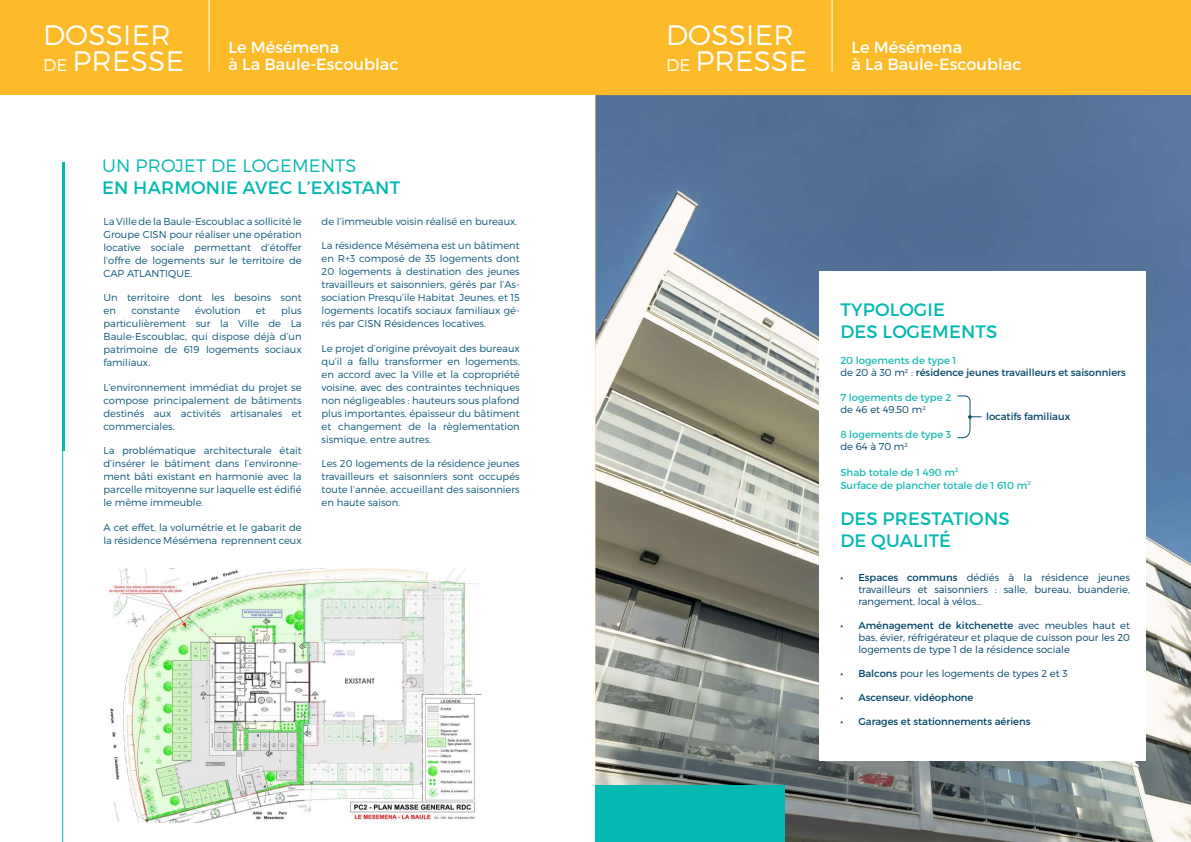
<style>
.page{position:relative;width:1191px;height:842px;background:#fff}
.page>*{position:absolute;margin:0;border:0;box-sizing:border-box;transform-origin:0 0}
.t1{font:300 28.1px/26.1px "Montserrat";letter-spacing:.01em;color:#fff}
.t2{font:18px/22px "Montserrat";letter-spacing:.01em;color:#03b9b1}
.t3{font:300 18px "Montserrat";letter-spacing:.01em;color:#03b9b1}
.t4{font:16.2px/17.3px "Montserrat";color:#fff}
.t5{font:10.1px/13.1px "Montserrat";color:#1abbb4}
.t6{font:300 10px/13px "Montserrat";color:#0b5775;text-align:justify}
.t7{font:300 10px/12px "Montserrat";color:#004566;text-align:justify}
.t8{font:10px "Montserrat";color:#004566}
.s1{font-size:16.9px}
.s2{font-weight:300}
.s3{font-weight:400}
</style>
<div class="page">
<img style="left:595px;top:94px;width:596px;height:748px">
<div style="left:0;top:0;width:1191px;height:94px;background:#fdbb2a"></div>
<hr style="left:209px;top:0;width:1px;height:72px;background:#fff">
<hr style="left:832px;top:0;width:1px;height:72px;background:#fff">
<hr style="left:62px;top:270px;width:1px;height:572px;background:#03b9b1">
<hr style="left:62px;top:162px;width:3px;height:289px;background:#03b9b1">
<div style="left:595px;top:785px;width:190px;height:57px;background:#03b9b1"></div>
<img style="left:108px;top:569px;width:374px;height:253px">
<svg style="left:819px;top:271px;width:326px;height:489px"></svg>
<svg style="left:957px;top:395px;width:24px;height:43px"></svg>
<h1 class="t1" style="left:43px;top:21px;width:142px">DOSSIER<br><span class="s1">DE</span> PRESSE</h1>
<h3 class="t4" style="left:228px;top:38px;width:171px">Le Mésémena<br>à La Baule-Escoublac</h3>
<h2 class="t3" style="left:102px;top:155px;width:256px">UN PROJET DE LOGEMENTS</h2>
<h2 class="t2" style="left:102px;top:177px;width:299px">EN HARMONIE AVEC L’EXISTANT</h2>
<p class="t6" style="left:103px;top:215px;width:200px">La Ville de la Baule-Escoublac a sollicité le Groupe CISN pour réaliser une opération locative sociale permettant d’étoffer l’offre de logements sur le territoire de CAP ATLANTIQUE.</p>
<p class="t6" style="left:103px;top:291px;width:200px">Un territoire dont les besoins sont en</p>
<p class="t6" style="left:131px;top:304px;width:50px">constante</p>
<p class="t6" style="left:195px;top:304px;width:47px">évolution</p>
<p class="t6" style="left:256px;top:304px;width:11px">et</p>
<p class="t6" style="left:103px;top:304px;width:200px;text-indent:178px">plus particulièrement sur la Ville de La Baule-Escoublac, qui dispose déjà d’un patrimoine de 619 logements sociaux familiaux.</p>
<p class="t6" style="left:103px;top:381px;width:200px">L’environnement immédiat du projet se compose principalement de bâtiments destinés aux activités artisanales et commerciales.</p>
<p class="t6" style="left:103px;top:444px;width:200px">La problématique architecturale était d’insérer le bâtiment dans l’environne&shy;ment bâti existant en harmonie avec la parcelle mitoyenne sur laquelle est édifié le même immeuble.</p>
<p class="t6" style="left:103px;top:520px;width:200px">A cet effet, la volumétrie et le gabarit de la résidence Mésémena reprennent ceux</p>
<p class="t6" style="left:321px;top:215px;width:197px">de l’immeuble voisin réalisé en bureaux.</p>
<p class="t6" style="left:321px;top:239px;width:200px">La résidence Mésémena est un bâtiment en R+3 composé de 35 logements dont 20 logements à destination des jeunes travailleurs et saisonniers, gérés par l’As&shy;sociation Presqu’ile Habitat Jeunes, et 15 logements locatifs sociaux familiaux gé&shy;rés par CISN Résidences locatives.</p>
<p class="t6" style="left:321px;top:342px;width:200px">Le projet d’origine prévoyait des bureaux qu’il a fallu transformer en logements, en accord avec la Ville et la copropriété voisine, avec des contraintes techniques non négligeables : hauteurs sous plafond plus importantes, épaisseur du bâtiment et changement de la règlementation sismique, entre autres.</p>
<p class="t6" style="left:321px;top:457px;width:200px">Les 20 logements de la résidence jeunes travailleurs et saisonniers sont occupés toute l’année, accueillant des saisonniers en haute saison.</p>
<h1 class="t1" style="left:666px;top:21px;width:142px">DOSSIER<br><span class="s1">DE</span> PRESSE</h1>
<h3 class="t4" style="left:851px;top:38px;width:171px">Le Mésémena<br>à La Baule-Escoublac</h3>
<h2 class="t2" style="left:840px;top:298px;width:158px">TYPOLOGIE<br>DES LOGEMENTS</h2>
<p class="t5" style="left:840px;top:354px;width:118px">20 logements de type 1</p>
<p class="t8" style="left:840px;top:366px;width:287px"><span class="s2">de 20 à 30 m</span><sup>2</sup> <span class="s2">:</span> résidence jeunes travailleurs et saisonniers</p>
<p class="t5" style="left:840px;top:391px;width:112px">7 logements de type 2</p>
<p class="t7" style="left:840px;top:404px;width:87px">de 46 et 49.50 m<sup>2</sup></p>
<p class="t5" style="left:840px;top:428px;width:113px">8 logements de type 3</p>
<p class="t7" style="left:840px;top:441px;width:69px">de 64 à 70 m<sup>2</sup></p>
<p class="t5" style="left:840px;top:465px;width:192px">Shab totale de 1 490 m<sup>2<br></sup>Surface de plancher totale de 1 610 m<sup>2</sup></p>
<h2 class="t2" style="left:840px;top:508px;width:171px">DES PRESTATIONS<br>DE QUALITÉ</h2>
<p class="t7" style="left:858px;top:571px;width:273px;text-indent:-18px"><span class="s3">• Espaces communs</span> dédiés à la résidence jeunes travailleurs et saisonniers : salle, bureau, buanderie, rangement, local à vélos…</p>
<p class="t7" style="left:858px;top:619px;width:273px;text-indent:-18px"><span class="s3">• Aménagement de kitchenette</span> avec meubles haut et bas, évier, réfrigérateur et plaque de cuisson pour les 20 logements de type 1 de la résidence sociale</p>
<p class="t7" style="left:840px;top:667px;width:229px"><span class="s3">• Balcons</span> pour les logements de types 2 et 3</p>
<p class="t8" style="left:840px;top:691px;width:135px">• Ascenseur<span class="s2">,</span> vidéophone</p>
<p class="t8" style="left:840px;top:715px;width:191px">• Garages et stationnements aériens</p>
<p class="t8" style="left:986px;top:410px;width:86px">locatifs familiaux</p>
</div>
